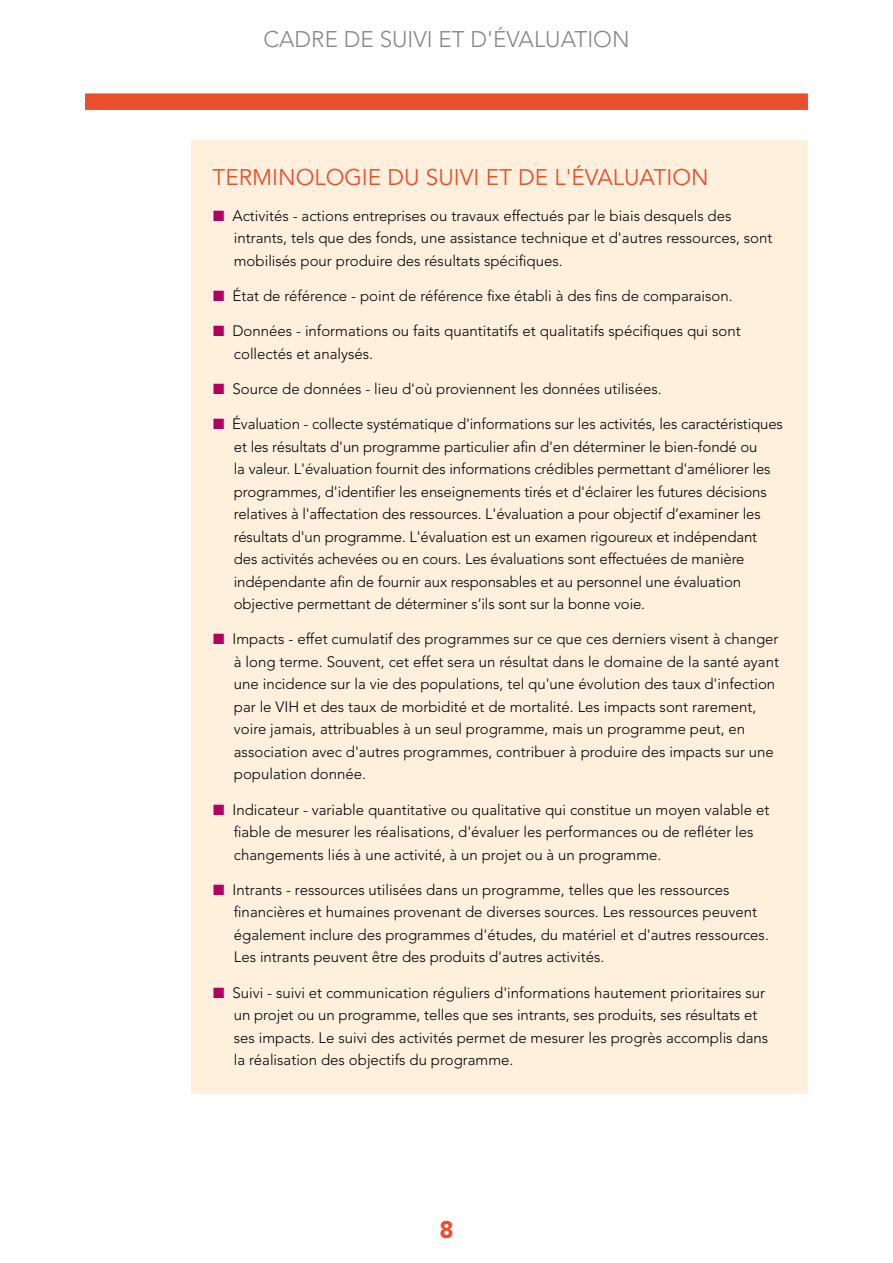
<style>
.page{position:relative;width:893px;height:1263px;background:#fff}
.page>*{position:absolute;margin:0;border:0;box-sizing:border-box;transform-origin:0 0}
.t1{font:900 24px "Avenir LT Std";color:#e94f2d}
.HL3___inbox{font:22.5px "Avenir LT Std";color:#e94f2d}
.t2{font:300 22.5px "Avenir LT Std";color:#878787}
.t3{font:300 15px/22.5px "Avenir LT Std";color:#000}
</style>
<div class="page">
<div style="left:191px;top:140px;width:617px;height:954px;background:#fff0de"></div>
<div style="left:85px;top:93px;width:723px;height:17px;background:#e94f2d"></div>
<h2 class="t2" style="left:263px;top:26px;width:128px">Cadrede suivi</h2>
<h2 class="t2" style="left:438px;top:26px;width:70px">et d'évalua</h2>
<h2 class="t2" style="left:575px;top:26px;width:27px">tion</h2>
<p class="HL3___inbox" style="left:213px;top:165px;width:497px">TERMINOLOGIE DU SUIVI ET DE L'ÉVALUATION</p>
<p class="t3" style="left:232px;top:204px;width:542px">Activités - actions entreprises ou travaux effectués par le biais desquels des intrants, tels que des fonds, une assistance technique et d'autres ressources, sont mobilisés pour produire des résultats spécifiques.</p>
<p class="t3" style="left:232px;top:284px;width:502px">État de référence - point de référence fixe établi à des fins de comparaison.</p>
<p class="t3" style="left:232px;top:320px;width:510px">Données - informations ou faits quantitatifs et qualitatifs spécifiques qui sont collectés et analysés.</p>
<p class="t3" style="left:232px;top:377px;width:431px">Source de données - lieu d'où proviennent les données utilisées.</p>
<p class="t3" style="left:232px;top:413px;width:552px">Évaluation - collecte systématique d'informations sur les activités, les caractéristiques et les résultats d'un programme particulier afin d'en déterminer le bien-fondé ou<br>la valeur. L'évaluation fournit des informations crédibles permettant d'améliorer les programmes, d'identifier les enseignements tirés et d'éclairer les futures décisions relatives à l'affectation des ressources. L'évaluation a pour objectif d’examiner les résultats d'un programme. L'évaluation est un examen rigoureux et indépendant<br>des activités achevées ou en cours. Les évaluations sont effectuées de manière indépendante afin de fournir aux responsables et au personnel une évaluation objective permettant de déterminer s’ils sont sur la bonne voie.</p>
<p class="t3" style="left:232px;top:628px;width:548px">Impacts - effet cumulatif des programmes sur ce que ces derniers visent à changer à long terme. Souvent, cet effet sera un résultat dans le domaine de la santé ayant une incidence sur la vie des populations, tel qu'une évolution des taux d'infection par le VIH et des taux de morbidité et de mortalité. Les impacts sont rarement, voire jamais, attribuables à un seul programme, mais un programme peut, en association avec d'autres programmes, contribuer à produire des impacts sur une population donnée.</p>
<p class="t3" style="left:232px;top:798px;width:538px">Indicateur - variable quantitative ou qualitative qui constitue un moyen valable et fiable de mesurer les réalisations, d'évaluer les performances ou de refléter les changements liés à une activité, à un projet ou à un programme.</p>
<p class="t3" style="left:232px;top:878px;width:538px">Intrants - ressources utilisées dans un programme, telles que les ressources financières et humaines provenant de diverses sources. Les ressources peuvent également inclure des programmes d'études, du matériel et d'autres ressources.<br>Les intrants peuvent être des produits d'autres activités.</p>
<p class="t3" style="left:232px;top:981px;width:537px">Suivi - suivi et communication réguliers d'informations hautement prioritaires sur un projet ou un programme, telles que ses intrants, ses produits, ses résultats et ses impacts. Le suivi des activités permet de mesurer les progrès accomplis dans la réalisation des objectifs du programme.</p>
<h1 class="t1" style="left:439px;top:1215px;width:16px">8</h1>
</div>
